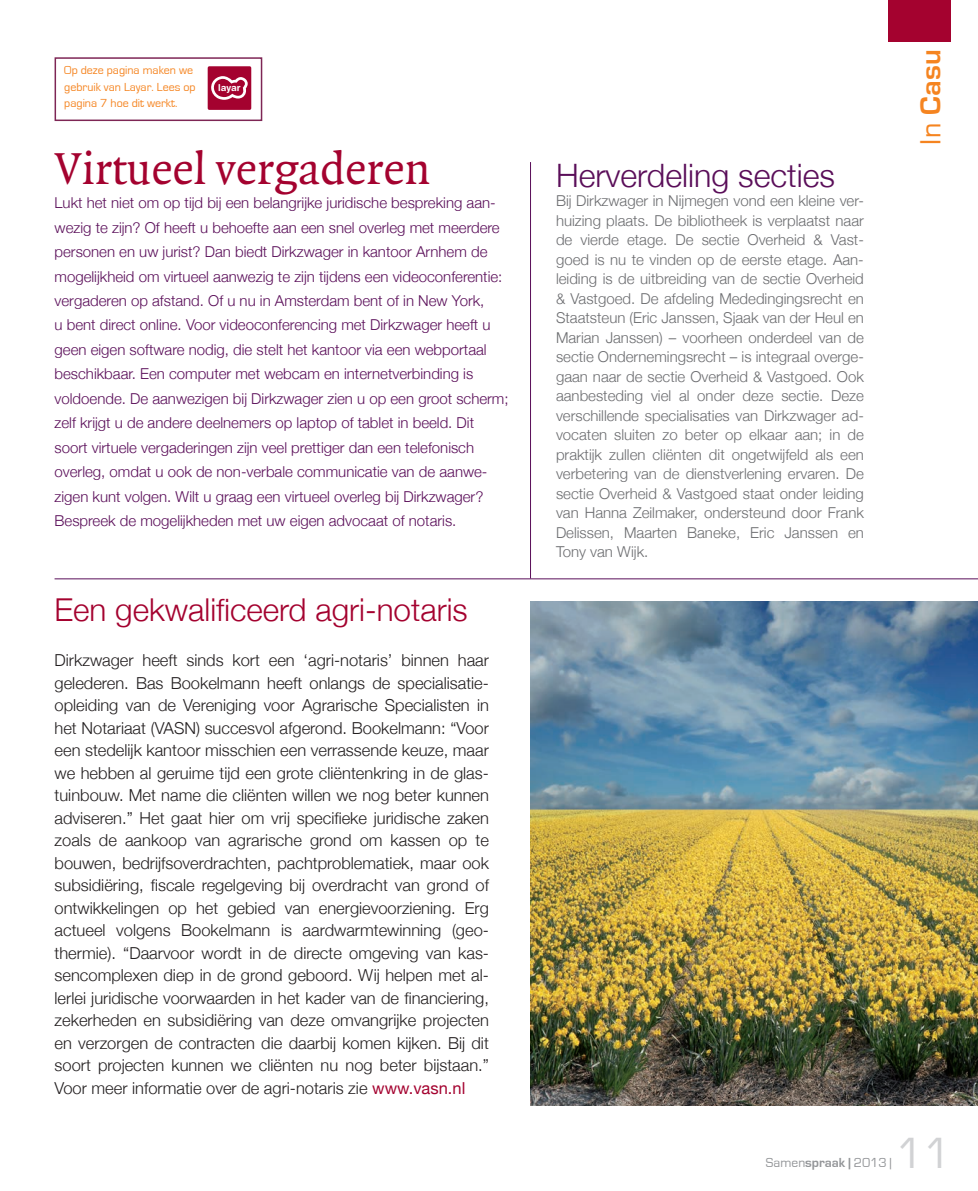
<style>
.page{position:relative;width:978px;height:1191px;background:#fff}
.page>*{position:absolute;margin:0;border:0;box-sizing:border-box;transform-origin:0 0}
.t1{font:48px "Quadraat";color:#a4022f}
.t2{font:45px "Eurostile";color:#d1d2d4}
.t3{font:300 32.25px "Helvetica Neue";color:#5a0e59}
.t4{font:300 31.5px "Helvetica Neue";color:#a4022f}
.t5{font:700 30px "Eurostile";color:#f58420}
.t6{font:300 16.5px/22.5px "Helvetica Neue";color:#231f20;text-align:justify}
.t7{font:300 15px/24.5px "Helvetica Neue";color:#5a0e59}
.t8{font:300 15px/19.5px "Helvetica Neue";color:#6c6d70;text-align:justify}
.t9{font:13.5px "Eurostile";color:#939598}
.t10{font:12px/16.5px "Eurostile";color:#f58420}
.t11{font:700 9.6px "Helvetica Rounded LT Std";color:#fff}
.s1{font-weight:400;color:#a4022f}
.s2{font-weight:400}
.s3{font-weight:700}
</style>
<div class="page">
<hr style="left:530px;top:162px;width:1px;height:416px;background:#5a0e59">
<hr style="left:55px;top:578px;width:923px;height:1px;background:#5a0e59">
<img style="left:530px;top:602px;width:448px;height:504px">
<div style="left:889px;top:0;width:62px;height:41px;background:#a4022f"></div>
<div style="left:55px;top:57px;width:207px;height:64px;border:2px solid #7e2655"></div>
<div style="left:208px;top:66px;width:43px;height:44px;background:#a4022f;border-radius:2px"></div>
<svg style="left:211px;top:76px;width:37px;height:24px"></svg>
<p class="t10" style="left:64px;top:62px;width:133px">Op deze pagina maken we gebruik van Layar. Lees op pagina 7 hoe dit werkt.</p>
<p class="t11" style="left:218px;top:82px;width:24px">layar</p>
<h1 class="t1" style="left:55px;top:143px;width:378px">Virtueel vergaderen</h1>
<p class="t7" style="left:55px;top:190px;width:456px">Lukt het niet om op tijd bij een belangrijke juridische bespreking aan&shy;wezig te zijn? Of heeft u behoefte aan een snel overleg met meerdere personen en uw jurist? Dan biedt Dirkzwager in kantoor Arnhem de mogelijkheid om virtueel aanwezig te zijn tijdens een videoconferentie: vergaderen op afstand. Of u nu in Amsterdam bent of in New York,<br>u bent direct online. Voor videoconferencing met Dirkzwager heeft u geen eigen software nodig, die stelt het kantoor via een webportaal beschikbaar. Een computer met webcam en internetverbinding is voldoende. De aanwezigen bij Dirkzwager zien u op een groot scherm; zelf krijgt u de andere deelnemers op laptop of tablet in beeld. Dit soort virtuele vergaderingen zijn veel prettiger dan een telefonisch overleg, omdat u ook de non-verbale communicatie van de aanwe&shy;zigen kunt volgen. Wilt u graag een virtueel overleg bij Dirkzwager?<br>Bespreek de mogelijkheden met uw eigen advocaat of notaris.</p>
<h3 class="t4" style="left:55px;top:584px;width:415px">Een gekwalificeerd agri-notaris</h3>
<p class="t6" style="left:55px;top:648px;width:436px">Dirkzwager heeft sinds kort een ‘agri-notaris’ binnen haar gelederen. Bas Bookelmann heeft onlangs de specialisatie&shy;opleiding van de Vereniging voor Agrarische Specialisten in het Notariaat (VASN) succesvol afgerond. Bookelmann: “Voor een stedelijk kantoor misschien een verrassende keuze, maar we hebben al geruime tijd een grote cliëntenkring in de glas&shy;tuinbouw. Met name die cliënten willen we nog beter kunnen adviseren.” Het gaat hier om vrij specifieke juridische zaken zoals de aankoop van agrarische grond om kassen op te bouwen, bedrijfsoverdrachten, pachtproblematiek, maar ook subsidiëring, fiscale regelgeving bij overdracht van grond of ontwikkelingen op het gebied van energievoorziening. Erg actueel volgens Bookelmann is aardwarmtewinning (geo&shy;thermie). “Daarvoor wordt in de directe omgeving van kas&shy;sencomplexen diep in de grond geboord. Wij helpen met al&shy;lerlei juridische voorwaarden in het kader van de financiering, zekerheden en subsidiëring van deze omvangrijke projecten en verzorgen de contracten die daarbij komen kijken. Bij dit soort projecten kunnen we cliënten nu nog beter bijstaan.” Voor meer informatie over de agri-notaris zie <span class="s1">www.vasn.nl</span></p>
<h3 class="t3" style="left:556px;top:149px;width:280px">Herverdeling secties</h3>
<p class="t8" style="left:556px;top:190px;width:309px">Bij Dirkzwager in Nijmegen vond een kleine ver&shy;huizing plaats. De bibliotheek is verplaatst naar de vierde etage. De sectie Overheid &amp; Vast&shy;goed is nu te vinden op de eerste etage. Aan&shy;leiding is de uitbreiding van de sectie Overheid &amp; Vastgoed. De afdeling Mededingingsrecht en Staatsteun (Eric Janssen, Sjaak van der Heul en Marian Janssen) – voorheen onderdeel van de sectie Ondernemingsrecht – is integraal overge&shy;gaan naar de sectie Overheid &amp; Vastgoed. Ook aanbesteding viel al onder deze sectie. Deze verschillende specialisaties van Dirkzwager ad&shy;vocaten sluiten zo beter op elkaar aan; in de praktijk zullen cliënten dit ongetwijfeld als een verbetering van de dienstverlening ervaren. De sectie Overheid &amp; Vastgoed staat onder leiding van Hanna Zeilmaker, ondersteund door Frank Delissen, Maarten Baneke, Eric Janssen en Tony van Wijk.</p>
<h3 class="t5" style="left:914px;top:145px;width:97px;rotate:-90deg"><span class="s2">In</span> Casu</h3>
<p class="t9" style="left:766px;top:1155px;width:127px">Samen<span class="s3">spraak |</span> 2013 |</p>
<h2 class="t2" style="left:896px;top:1128px;width:57px">11</h2>
</div>
